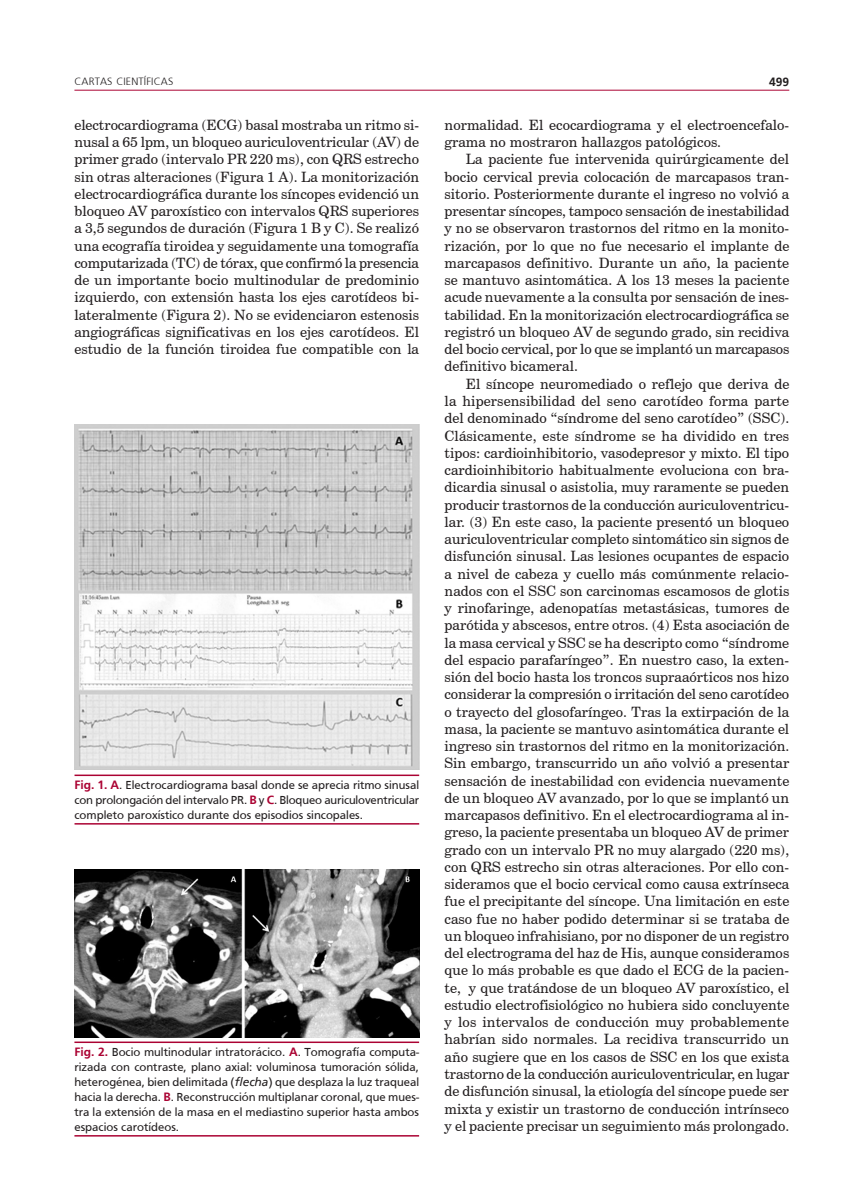
<style>
.page{position:relative;width:851px;height:1191px;background:#fff}
.page>*{position:absolute;margin:0;border:0;box-sizing:border-box;transform-origin:0 0}
.texto{font:14.25px/17.2px "Century Schoolbook BT";color:#231f20;text-align:justify}
.epigrafe{font:12px/15px "Frutiger";color:#231f20;text-align:justify}
.t1{font:700 12px "Frutiger";color:#231f20}
.t2{font:300 10.5px "Frutiger";letter-spacing:.015em;color:#231f20}
.s1{font-weight:700;color:#ab0333}
.s2{font-style:italic}
</style>
<div class="page">
<hr style="left:74px;top:90px;width:715px;height:1px;background:#ab0333">
<img style="left:74px;top:869px;width:345px;height:168px">
<hr style="left:74px;top:1041px;width:345px;height:2px;background:#ab0333">
<hr style="left:74px;top:1135px;width:345px;height:1px;background:#ab0333">
<img style="left:74px;top:424px;width:345px;height:345px">
<hr style="left:74px;top:774px;width:345px;height:2px;background:#ab0333">
<hr style="left:74px;top:823px;width:345px;height:1px;background:#ab0333">
<p class="t2" style="left:74px;top:76px;width:100px">CARTAS CIENTÍFICAS</p>
<p class="t1" style="left:769px;top:75px;width:22px">499</p>
<p class="texto" style="left:74px;top:116px;width:346px">electrocardiograma (ECG) basal mostraba un ritmo si&shy;nusal a 65 lpm, un bloqueo auriculoventricular (AV) de primer grado (intervalo PR 220 ms), con QRS estrecho sin otras alteraciones (Figura 1 A). La monitorización electrocardiográfica durante los síncopes evidenció un bloqueo AV paroxístico con intervalos QRS superiores a 3,5 segundos de duración (Figura 1 B y C). Se realizó una ecografía tiroidea y seguidamente una tomografía computarizada (TC) de tórax, que confirmó la presencia de un importante bocio multinodular de predominio izquierdo, con extensión hasta los ejes carotídeos bi&shy;lateralmente (Figura 2). No se evidenciaron estenosis angiográficas significativas en los ejes carotídeos. El estudio de la función tiroidea fue compatible con la</p>
<p class="texto" style="left:444px;top:116px;width:346px">normalidad. El ecocardiograma y el electroencefalo&shy;grama no mostraron hallazgos patológicos.</p>
<p class="texto" style="left:444px;top:150px;width:346px;text-indent:21px">La paciente fue intervenida quirúrgicamente del bocio cervical previa colocación de marcapasos tran&shy;sitorio. Posteriormente durante el ingreso no volvió a presentar síncopes, tampoco sensación de inestabilidad y no se observaron trastornos del ritmo en la monito&shy;rización, por lo que no fue necesario el implante de marcapasos definitivo. Durante un año, la paciente se mantuvo asintomática. A los 13 meses la paciente acude nuevamente a la consulta por sensación de ines&shy;tabilidad. En la monitorización electrocardiográfica se registró un bloqueo AV de segundo grado, sin recidiva del bocio cervical, por lo que se implantó un marcapasos definitivo bicameral.</p>
<p class="texto" style="left:444px;top:375px;width:346px;text-indent:21px">El síncope neuromediado o reflejo que deriva de la hipersensibilidad del seno carotídeo forma parte del denominado “síndrome del seno carotídeo” (SSC).<br>Clásicamente, este síndrome se ha dividido en tres tipos: cardioinhibitorio, vasodepresor y mixto. El tipo cardioinhibitorio habitualmente evoluciona con bra&shy;dicardia sinusal o asistolia, muy raramente se pueden producir trastornos de la conducción auriculoventricu&shy;lar. (3) En este caso, la paciente presentó un bloqueo auriculoventricular completo sintomático sin signos de disfunción sinusal. Las lesiones ocupantes de espacio a nivel de cabeza y cuello más comúnmente relacio&shy;nados con el SSC son carcinomas escamosos de glotis y rinofaringe, adenopatías metastásicas, tumores de parótida y abscesos, entre otros. (4) Esta asociación de la masa cervical y SSC se ha descripto como “síndrome del espacio parafaríngeo”. En nuestro caso, la exten&shy;sión del bocio hasta los troncos supraaórticos nos hizo considerar la compresión o irritación del seno carotídeo o trayecto del glosofaríngeo. Tras la extirpación de la masa, la paciente se mantuvo asintomática durante el ingreso sin trastornos del ritmo en la monitorización.<br>Sin embargo, transcurrido un año volvió a presentar sensación de inestabilidad con evidencia nuevamente de un bloqueo AV avanzado, por lo que se implantó un marcapasos definitivo. En el electrocardiograma al in&shy;greso, la paciente presentaba un bloqueo AV de primer grado con un intervalo PR no muy alargado (220 ms), con QRS estrecho sin otras alteraciones. Por ello con&shy;sideramos que el bocio cervical como causa extrínseca fue el precipitante del síncope. Una limitación en este caso fue no haber podido determinar si se trataba de un bloqueo infrahisiano, por no disponer de un registro del electrograma del haz de His, aunque consideramos que lo más probable es que dado el ECG de la pacien&shy;te, y que tratándose de un bloqueo AV paroxístico, el estudio electrofisiológico no hubiera sido concluyente y los intervalos de conducción muy probablemente habrían sido normales. La recidiva transcurrido un año sugiere que en los casos de SSC en los que exista trastorno de la conducción auriculoventricular, en lugar de disfunción sinusal, la etiología del síncope puede ser mixta y existir un trastorno de conducción intrínseco y el paciente precisar un seguimiento más prolongado.</p>
<p class="epigrafe" style="left:74px;top:777px;width:346px"><span class="s1">Fig. 1. A</span>. Electrocardiograma basal donde se aprecia ritmo sinusal con prolongación del intervalo PR. <span class="s1">B</span> y <span class="s1">C</span>. Bloqueo auriculoventricular completo paroxístico durante dos episodios sincopales.</p>
<p class="epigrafe" style="left:74px;top:1044px;width:346px"><span class="s1">Fig. 2.</span> Bocio multinodular intratorácico. <span class="s1">A</span>. Tomografía computa&shy;rizada con contraste, plano axial: voluminosa tumoración sólida, heterogénea, bien delimitada (<span class="s2">flecha</span>) que desplaza la luz traqueal hacia la derecha. <span class="s1">B</span>. Reconstrucción multiplanar coronal, que mues&shy;tra la extensión de la masa en el mediastino superior hasta ambos espacios carotídeos.</p>
</div>
